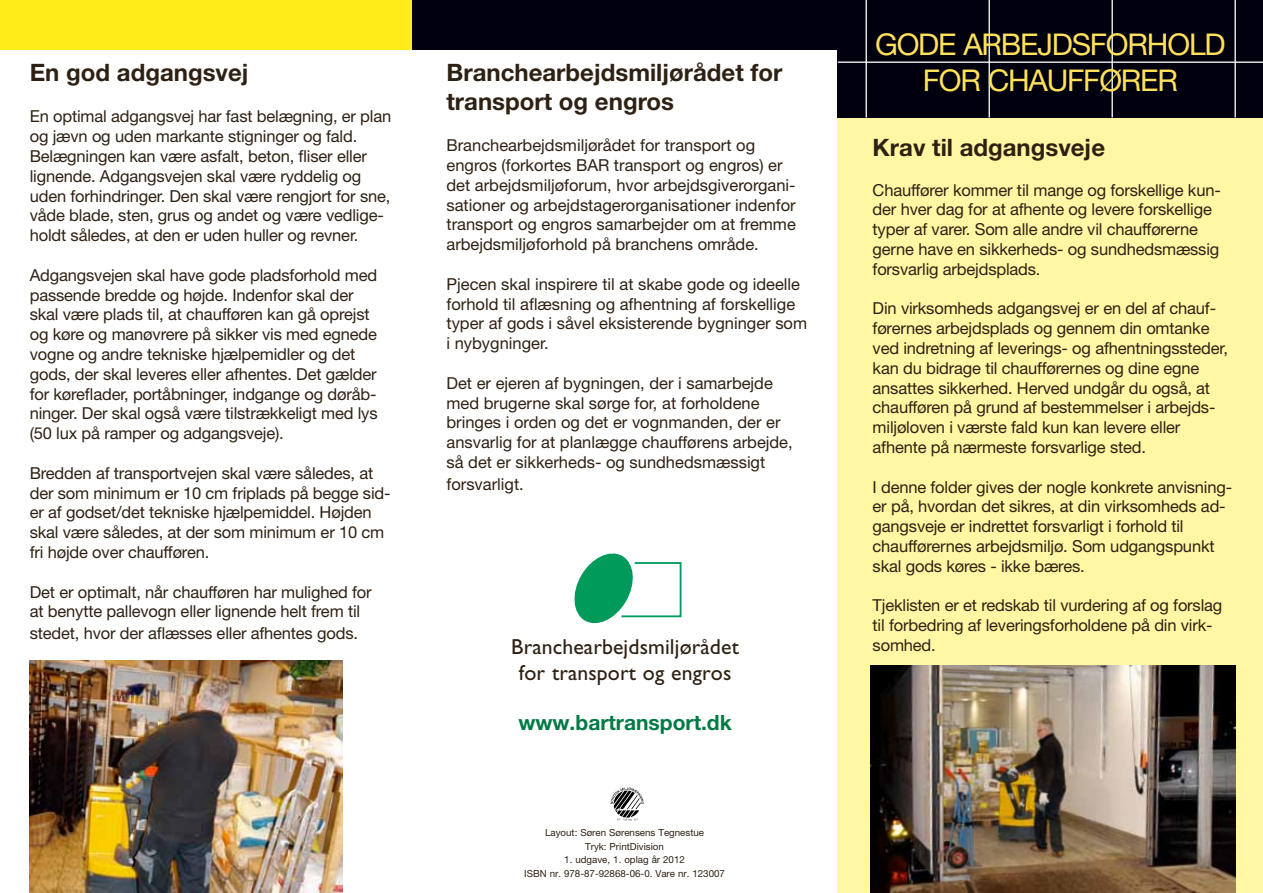
<style>
.page{position:relative;width:1263px;height:893px;background:#fff}
.page>*{position:absolute;margin:0;border:0;box-sizing:border-box;transform-origin:0 0}
.t1{font:30px/36px "Helvetica Neue LT Std";letter-spacing:-.04em;color:#ffe15a;text-align:center}
.t2{font:700 24px/28.8px "Helvetica Neue LT Std";color:#2e2113}
.t3{font:21.75px/26.1px "Gill Sans Std";letter-spacing:.005em;color:#2e2113;text-align:center}
.t4{font:700 21px "Helvetica Neue LT Std";color:#007a44}
.t5{font:16.5px/19.8px "Helvetica Neue LT Std";letter-spacing:-.01em;color:#2e2113}
.t6{font:9.75px/13.5px "Helvetica Neue LT Std";color:#2e2113;text-align:center}
</style>
<div class="page">
<div style="left:838px;top:0;width:425px;height:893px;background:#fff7a3"></div>
<div style="left:838px;top:0;width:425px;height:118px;background:#00000e"></div>
<hr style="left:838px;top:62px;width:425px;height:1px;background:#fff">
<hr style="left:865px;top:0;width:2px;height:118px;background:#fff">
<hr style="left:988px;top:0;width:2px;height:118px;background:#fff">
<hr style="left:1111px;top:0;width:2px;height:118px;background:#fff">
<hr style="left:1234px;top:0;width:2px;height:118px;background:#fff">
<svg style="left:574px;top:553px;width:108px;height:71px"></svg>
<img style="left:30px;top:661px;width:312px;height:232px">
<img style="left:871px;top:665px;width:364px;height:228px">
<div style="left:0;top:0;width:412px;height:50px;background:#ffec18"></div>
<div style="left:412px;top:0;width:426px;height:50px;background:#00000e"></div>
<svg style="left:610px;top:787px;width:34px;height:34px"></svg>
<h2 class="t2" style="left:30px;top:57px;width:220px">En god adgangsvej</h2>
<p class="t5" style="left:30px;top:106px;width:363px">En optimal adgangsvej har fast belægning, er plan og jævn og uden markante stigninger og fald.<br>Belægningen kan være asfalt, beton, fliser eller lignende. Adgangsvejen skal være ryddelig og uden forhindringer. Den skal være rengjort for sne, våde blade, sten, grus og andet og være vedlige&shy;holdt således, at den er uden huller og revner.</p>
<p class="t5" style="left:30px;top:265px;width:349px">Adgangsvejen skal have gode pladsforhold med passende bredde og højde. Indenfor skal der skal være plads til, at chaufføren kan gå oprejst og køre og manøvrere på sikker vis med egnede vogne og andre tekniske hjælpemidler og det gods, der skal leveres eller afhentes. Det gælder for køreflader, portåbninger, indgange og døråb&shy;ninger. Der skal også være tilstrækkeligt med lys (50 lux på ramper og adgangsveje).</p>
<p class="t5" style="left:30px;top:463px;width:362px">Bredden af transportvejen skal være således, at der som minimum er 10 cm friplads på begge sid&shy;er af godset/det tekniske hjælpemiddel. Højden skal være således, at der som minimum er 10 cm fri højde over chaufføren.</p>
<p class="t5" style="left:30px;top:582px;width:343px">Det er optimalt, når chaufføren har mulighed for at benytte pallevogn eller lignende helt frem til</p>
<p class="t5" style="left:30px;top:623px;width:330px">stedet, hvor der aflæsses eller afhentes gods.</p>
<h2 class="t2" style="left:446px;top:57px;width:337px">Branchearbejdsmiljørådet for transport og engros</h2>
<p class="t5" style="left:446px;top:135px;width:310px">Branchearbejdsmiljørådet for transport og engros (forkortes BAR</p>
<p class="t5" style="left:446px;top:155px;width:351px;text-indent:167px">transport og engros) er det arbejdsmiljøforum, hvor arbejdsgiverorgani&shy;sationer og arbejdstagerorganisationer indenfor transport og engros samarbejder om at fremme arbejdsmiljøforhold på branchens område.</p>
<p class="t5" style="left:446px;top:274px;width:362px">Pjecen skal inspirere til at skabe gode og ideelle forhold til aflæsning og afhentning af forskellige typer af gods i såvel eksisterende bygninger som i nybygninger.</p>
<p class="t5" style="left:446px;top:373px;width:348px">Det er ejeren af bygningen, der i samarbejde med brugerne skal sørge for, at forholdene bringes i orden og det er vognmanden, der er ansvarlig for at planlægge chaufførens arbejde, så det er sikkerheds- og sundhedsmæssigt</p>
<p class="t5" style="left:446px;top:474px;width:79px">forsvarligt.</p>
<h3 class="t3" style="left:511px;top:633px;width:229px">Branchearbejdsmiljørådet for transport og engros</h3>
<p class="t4" style="left:518px;top:710px;width:215px">www.bartransport.dk</p>
<p class="t6" style="left:545px;top:826px;width:161px">Layout: Søren Sørensens Tegnestue<br>Tryk: PrintDivision</p>
<p class="t6" style="left:524px;top:853px;width:202px">1. udgave, 1. oplag år 2012<br>ISB N nr. 978-87-92868-06-0. Vare nr. 123007</p>
<h1 class="t1" style="left:875px;top:26px;width:352px">Gode arbejdsforhold for chauffører</h1>
<h2 class="t2" style="left:873px;top:133px;width:234px">Krav til adgangsveje</h2>
<p class="t5" style="left:873px;top:180px;width:350px">Chauffører kommer til mange og forskellige kun&shy;der hver dag for at afhente og levere forskellige typer af varer. Som alle andre vil chaufførerne gerne have en sikkerheds- og sundhedsmæssig forsvarlig arbejdsplads.</p>
<p class="t5" style="left:873px;top:298px;width:357px">Din virksomheds adgangsvej er en del af chauf&shy;førernes arbejdsplads og gennem din omtanke ved indretning af leverings- og afhentningssteder, kan du bidrage til chaufførernes og dine egne ansattes sikkerhed. H erved undgår du også, at chaufføren på grund af bestemmelser i arbejds&shy;miljøloven i værste fald kun kan levere eller afhente på nærmeste forsvarlige sted.</p>
<p class="t5" style="left:873px;top:477px;width:361px">I denne folder gives der nogle konkrete anvisning&shy;er på, hvordan det sikres, at din virksomheds ad&shy;gangsveje er indrettet forsvarligt i forhold til chaufførernes arbejdsmiljø. Som udgangspunkt skal gods køres - ikke bæres.</p>
<p class="t5" style="left:873px;top:595px;width:351px">Tjeklisten er et redskab til vurdering af og forslag til forbedring af leveringsforholdene på din virk&shy;somhed.</p>
</div>
